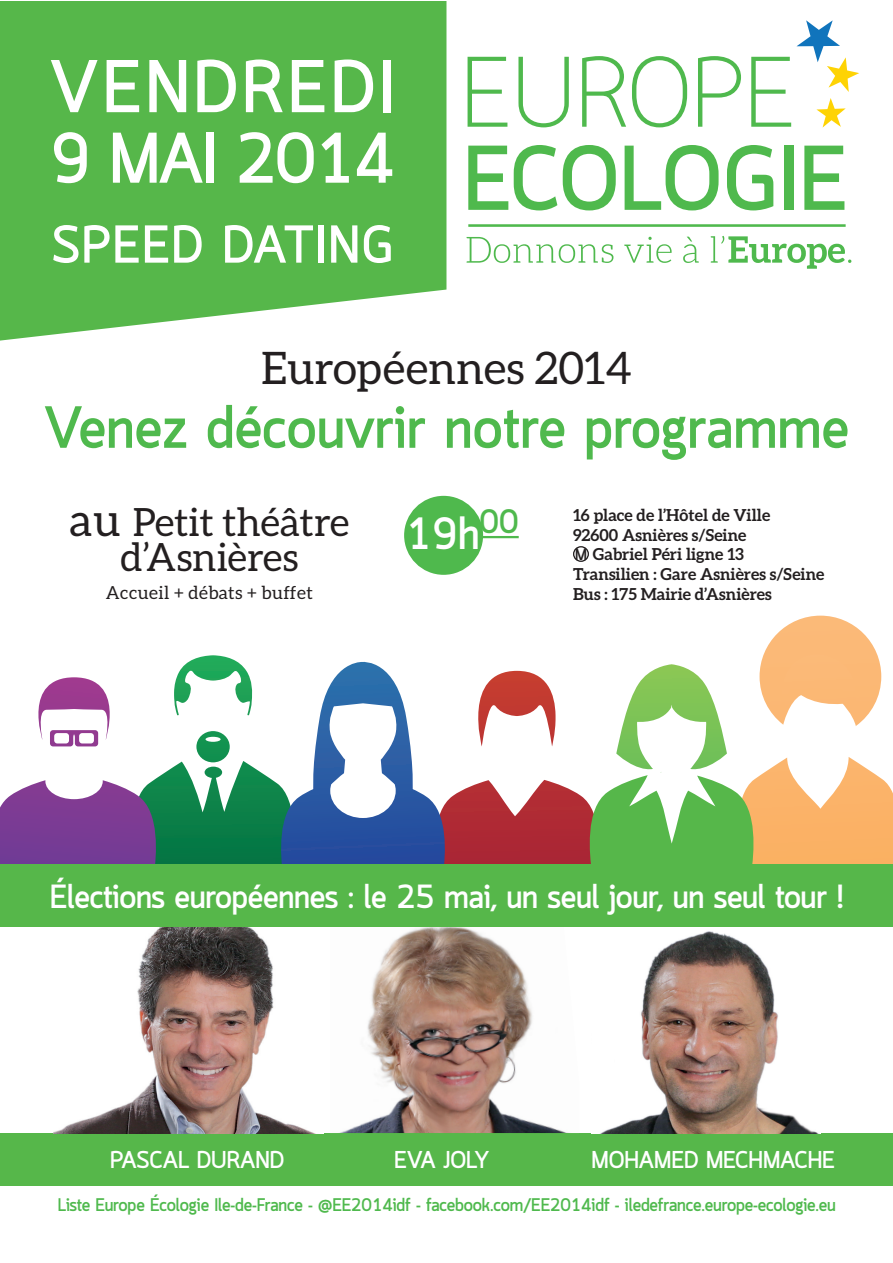
<style>
.page{position:relative;width:893px;height:1263px;background:#fff}
.page>*{position:absolute;margin:0;border:0;box-sizing:border-box;transform-origin:0 0}
.t1{font:700 73.5px "Quark";letter-spacing:.05em;color:#fff}
.t2{font:700 70.5px "Quark";letter-spacing:-.025em;color:#fff}
.t3{font:700 58.5px "Quark";color:#4fb94d}
.t4{font:700 52.5px "Quark";letter-spacing:.025em;color:#fff}
.t5{font:44.85px "Aleo";color:#231f20}
.t6{font:700 44.55px "Quark";color:#fff}
.t7{font:39px "Aleo";color:#231f20}
.t8{font:700 33.45px "Quark";color:#4fb94d}
.t9{font:700 33px "Quark";letter-spacing:-.01em;color:#fff}
.t10{font:700 24px "Quark";letter-spacing:-.005em;color:#fff}
.t11{font:700 18px "Quark";letter-spacing:-.01em;color:#4fb94d}
.t12{font:18px "Aleo";letter-spacing:.025em;color:#231f20}
.t13{font:700 16.5px/19.8px "Aleo";color:#231f20}
.s1{font-size:45px}
.s2{font-family:"Quark"}
</style>
<div class="page">
<svg style="left:0;top:1px;width:446px;height:340px;background:#62bc57"></svg>
<svg style="left:468px;top:57px;width:39px;height:70px"></svg>
<svg style="left:518px;top:57px;width:51px;height:70px"></svg>
<svg style="left:582px;top:56px;width:44px;height:71px"></svg>
<svg style="left:632px;top:56px;width:55px;height:71px"></svg>
<svg style="left:698px;top:56px;width:43px;height:71px"></svg>
<svg style="left:751px;top:20px;width:108px;height:108px"></svg>
<svg style="left:468px;top:146px;width:40px;height:64px"></svg>
<svg style="left:514px;top:145px;width:43px;height:65px"></svg>
<svg style="left:563px;top:145px;width:53px;height:65px"></svg>
<svg style="left:625px;top:145px;width:94px;height:65px"></svg>
<svg style="left:727px;top:145px;width:46px;height:65px"></svg>
<div style="left:784px;top:146px;width:9px;height:64px;background:#4fb94d"></div>
<svg style="left:804px;top:146px;width:40px;height:64px"></svg>
<hr style="left:468px;top:224px;width:378px;height:3px;background:#4fb94d">
<svg style="left:467px;top:237px;width:146px;height:26px"></svg>
<svg style="left:624px;top:237px;width:48px;height:26px"></svg>
<svg style="left:683px;top:237px;width:16px;height:26px"></svg>
<svg style="left:711px;top:236px;width:140px;height:33px"></svg>
<div style="left:573px;top:546px;width:16px;height:16px;border:1px solid #231f20;border-radius:50%"></div>
<svg style="left:0;top:616px;width:892px;height:249px"></svg>
<div style="left:404px;top:496px;width:79px;height:79px;background:#4fb94d;border-radius:50%"></div>
<hr style="left:480px;top:536px;width:39px;height:2px;background:#4fb94d">
<div style="left:0;top:865px;width:892px;height:62px;background:#56b74a"></div>
<div style="left:1px;top:1133px;width:891px;height:52px;background:#56b74a"></div>
<img style="left:53px;top:927px;width:261px;height:206px">
<img style="left:339px;top:927px;width:229px;height:206px">
<img style="left:601px;top:931px;width:217px;height:202px">
<h1 class="t1" style="left:50px;top:44px;width:347px">VENDREDI</h1>
<h2 class="t2" style="left:50px;top:117px;width:347px">9 MAI 2014</h2>
<h3 class="t4" style="left:52px;top:214px;width:343px">SPEED DATING</h3>
<h3 class="t5" style="left:261px;top:343px;width:372px">Européennes 2014</h3>
<h3 class="t3" style="left:44px;top:394px;width:807px">Venez découvrir notre programme</h3>
<h3 class="t7" style="left:69px;top:500px;width:282px"><span class="s1">au</span> Petit théâtre</h3>
<h3 class="t8" style="left:480px;top:502px;width:41px">00</h3>
<h3 class="t7" style="left:120px;top:535px;width:180px">d’Asnières</h3>
<p class="t12" style="left:106px;top:583px;width:209px">Accueil + débats + buffet</p>
<h3 class="t6" style="left:406px;top:508px;width:75px">19h</h3>
<p class="t13" style="left:573px;top:505px;width:253px">16 place de l’Hôtel de Ville<br>92600 Asnières s/Seine<br><span class="s2">M</span> Gabriel Péri ligne 13<br>Transilien : Gare Asnières s/Seine<br>Bus : 175 Mairie d’Asnières</p>
<h3 class="t9" style="left:50px;top:878px;width:795px">Élections européennes : le 25 mai, un seul jour, un seul tour !</h3>
<h3 class="t10" style="left:110px;top:1146px;width:176px">PASCAL DURAND</h3>
<h3 class="t10" style="left:394px;top:1146px;width:97px">EVA JOLY</h3>
<h3 class="t10" style="left:591px;top:1146px;width:245px">MOHAMED MECHMACHE</h3>
<p class="t11" style="left:58px;top:1195px;width:780px">Liste Europe Écologie Ile-de-France - @EE2014idf - facebook.com/EE2014idf - iledefrance.europe-ecologie.eu</p>
</div>
